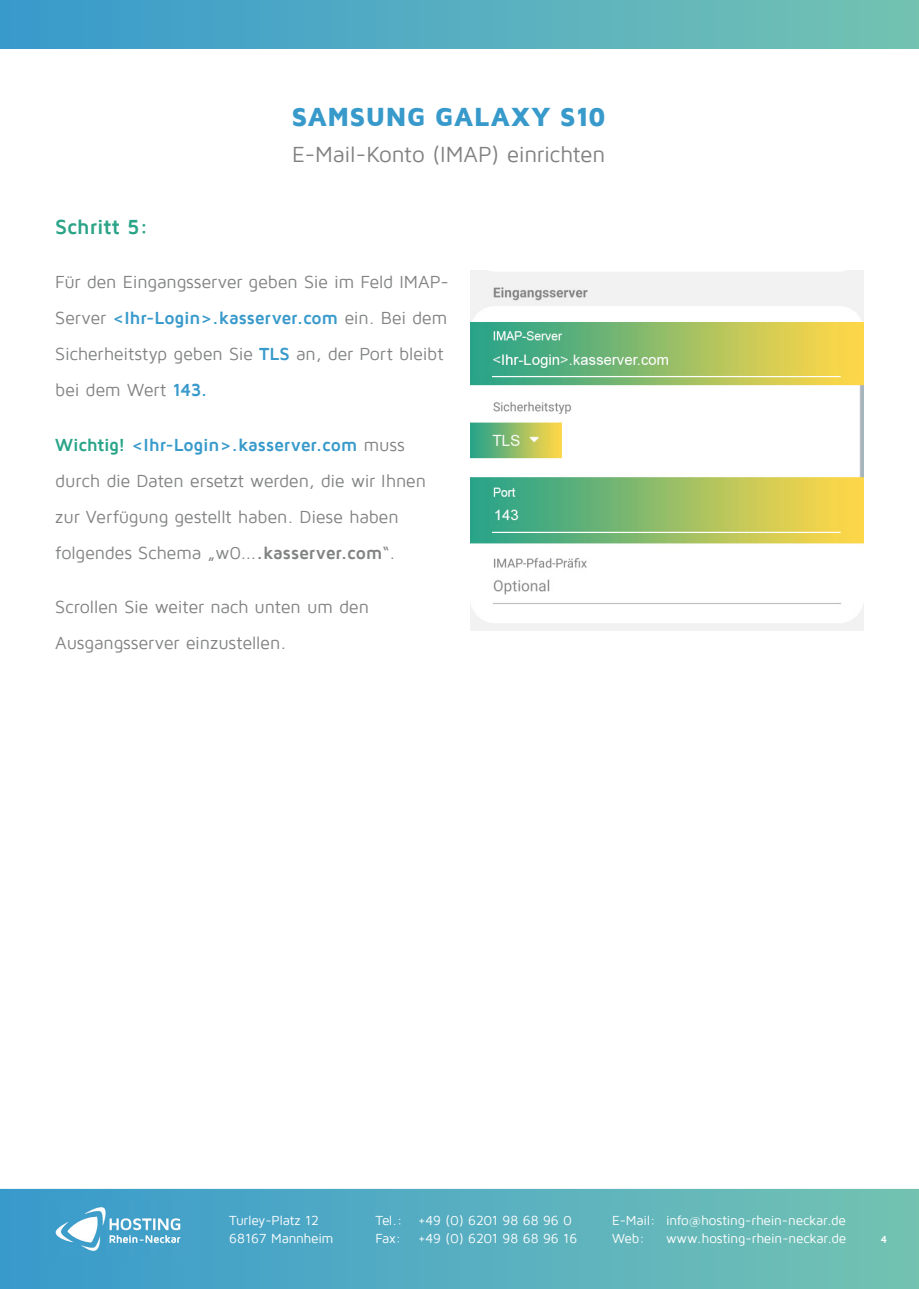
<style>
.page{position:relative;width:919px;height:1289px;background:#fff}
.page>*{position:absolute;margin:0;border:0;box-sizing:border-box;transform-origin:0 0}
.t1{font:900 27px "Maven Pro";letter-spacing:-.005em;color:#389acb}
.t2{font:22.5px "Maven Pro";letter-spacing:-.01em;color:#818182}
.t3{font:700 21px "Maven Pro";letter-spacing:-.01em;color:#2ba488}
.t4{font:18px/36px "Maven Pro";letter-spacing:-.015em;color:#818282}
.t5{font:13.5px/18px "Maven Pro";letter-spacing:-.015em;color:#fff}
.t6{font:700 10.5px "Maven Pro";color:#fff}
.s1{font-weight:700;color:#389acb}
.s2{font-weight:700;color:#28a488}
.s3{font-weight:700}
</style>
<div class="page">
<div style="left:0;top:0;width:918px;height:48px;background:linear-gradient(to right,#399acd,#74c3b3)"></div>
<svg style="left:0;top:1188px;width:918px;height:100px;background:#5ab0bf"></svg>
<img style="left:47px;top:1201px;width:142px;height:55px">
<img style="left:470px;top:270px;width:393px;height:360px">
<p class="t3" style="left:55px;top:216px;width:94px">Schritt 5:</p>
<h1 class="t1" style="left:291px;top:103px;width:316px">SAMSUNG GALAXY S10</h1>
<p class="t2" style="left:292px;top:143px;width:315px">E-Mail-Konto (IMAP) einrichten</p>
<p class="t4" style="left:55px;top:264px;width:395px">Für den Eingangsserver geben Sie im Feld IMAP-Server <span class="s1">&lt;Ihr-Login&gt;.kasserver.com</span> ein. Bei dem Sicherheitstyp geben Sie <span class="s1">TLS</span> an, der Port bleibt bei dem Wert <span class="s1">143.</span></p>
<p class="t4" style="left:55px;top:426px;width:372px"><span class="s2">Wichtig!</span> <span class="s1">&lt;Ihr-Login&gt;.kasserver.com</span> muss durch die Daten ersetzt werden, die wir Ihnen zur Verfügung gestellt haben. Diese haben folgendes Schema „w0...<span class="s3">.kasserver.com</span>“.</p>
<p class="t4" style="left:55px;top:588px;width:315px">Scrollen Sie weiter nach unten um den<br>Ausgangsserver einzustellen.</p>
<p class="t5" style="left:229px;top:1211px;width:106px">Turley-Platz 12<br>68167 Mannheim</p>
<p class="t5" style="left:375px;top:1211px;width:203px">Tel.: +49 (0) 6201 98 68 96 0<br>Fax: +49 (0) 6201 98 68 96 16</p>
<p class="t5" style="left:612px;top:1211px;width:235px">E-Mail: info@hosting-rhein-neckar.de<br>Web:</p>
<p class="t5" style="left:666px;top:1229px;width:182px">www.hosting-rhein-neckar.de</p>
<p class="t6" style="left:880px;top:1233px;width:8px">4</p>
</div>
